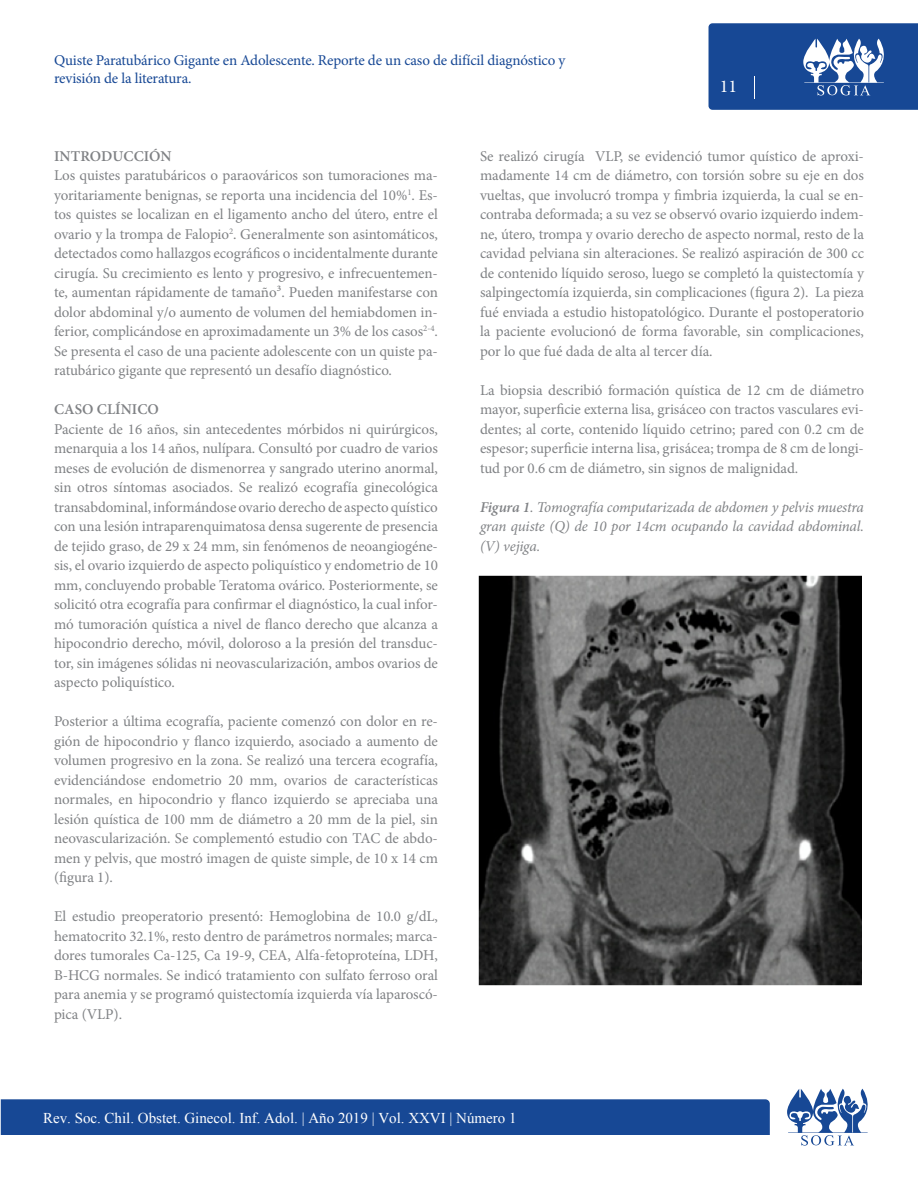
<style>
.page{position:relative;width:918px;height:1188px;background:#fff}
.page>*{position:absolute;margin:0;border:0;box-sizing:border-box;transform-origin:0 0}
.t1{font:18px "Minion Pro";color:#fff}
.t2{font:15px/19.5px "Minion Pro";letter-spacing:-.005em;color:#808285;text-align:justify}
.t3{font:italic 15px/19.5px "Minion Pro";letter-spacing:-.01em;color:#808285;text-align:justify}
.t4{font:15px "Minion Pro";letter-spacing:-.01em;color:#174895}
.t5{font:15px "Times New Roman";color:#fff}
.t6{font:600 15px "Minion Pro";letter-spacing:.005em;color:#808285}
.s1{font-weight:600}
</style>
<div class="page">
<svg style="left:787px;top:1089px;width:81px;height:57px"></svg>
<div style="left:1px;top:1099px;width:769px;height:36px;background:#174895"></div>
<svg style="left:709px;top:23px;width:209px;height:87px;background:#315ca0"></svg>
<img style="left:478px;top:575px;width:383px;height:411px">
<p class="t4" style="left:54px;top:51px;width:513px">Quiste Paratubárico Gigante en Adolescente. Reporte de un caso de difícil diagnóstico y</p>
<p class="t4" style="left:54px;top:69px;width:139px">revisión de la literatura.</p>
<p class="t1" style="left:720px;top:74px;width:19px">11</p>
<p class="t6" style="left:54px;top:145px;width:119px">INTRODUCCIÓN</p>
<p class="t2" style="left:54px;top:166px;width:386px">Los quistes paratubáricos o paraováricos son tumoraciones ma&shy;yoritariamente benignas, se reporta una incidencia del 10%<sup>1</sup>. Es&shy;tos quistes se localizan en el ligamento ancho del útero, entre el ovario y la trompa de Falopio<sup>2</sup>. Generalmente son asintomáticos, detectados como hallazgos ecográficos o incidentalmente durante cirugía. Su crecimiento es lento y progresivo, e infrecuentemen&shy;te, aumentan rápidamente de tamaño3. Pueden manifestarse con dolor abdominal y/o aumento de volumen del hemiabdomen in&shy;ferior, complicándose en aproximadamente un 3% de los casos<sup>2-4</sup>.<br>Se presenta el caso de una paciente adolescente con un quiste pa&shy;ratubárico gigante que representó un desafío diagnóstico.</p>
<p class="t6" style="left:54px;top:399px;width:106px">CASO CLÍNICO</p>
<p class="t2" style="left:54px;top:419px;width:386px">Paciente de 16 años, sin antecedentes mórbidos ni quirúrgicos, menarquia a los 14 años, nulípara. Consultó por cuadro de varios meses de evolución de dismenorrea y sangrado uterino anormal, sin otros síntomas asociados. Se realizó ecografía ginecológica transabdominal, informándose ovario derecho de aspecto quístico con una lesión intraparenquimatosa densa sugerente de presencia de tejido graso, de 29 x 24 mm, sin fenómenos de neoangiogéne&shy;sis, el ovario izquierdo de aspecto poliquístico y endometrio de 10 mm, concluyendo probable Teratoma ovárico. Posteriormente, se solicitó otra ecografía para confirmar el diagnóstico, la cual infor&shy;mó tumoración quística a nivel de flanco derecho que alcanza a hipocondrio derecho, móvil, doloroso a la presión del transduc&shy;tor, sin imágenes sólidas ni neovascularización, ambos ovarios de aspecto poliquístico.</p>
<p class="t2" style="left:54px;top:712px;width:386px">Posterior a última ecografía, paciente comenzó con dolor en re&shy;gión de hipocondrio y flanco izquierdo, asociado a aumento de volumen progresivo en la zona. Se realizó una tercera ecografía, evidenciándose endometrio 20 mm, ovarios de características normales, en hipocondrio y flanco izquierdo se apreciaba una lesión quística de 100 mm de diámetro a 20 mm de la piel, sin neovascularización. Se complementó estudio con TAC de abdo&shy;men y pelvis, que mostró imagen de quiste simple, de 10 x 14 cm (figura 1).</p>
<p class="t2" style="left:54px;top:907px;width:386px">El estudio preoperatorio presentó: Hemoglobina de 10.0 g/dL, hematocrito 32.1%, resto dentro de parámetros normales; marca&shy;dores tumorales Ca-125, Ca 19-9, CEA, Alfa-fetoproteína, LDH, B-HCG normales. Se indicó tratamiento con sulfato ferroso oral para anemia y se programó quistectomía izquierda vía laparoscó&shy;pica (VLP).</p>
<p class="t2" style="left:480px;top:146px;width:386px">Se realizó cirugía VLP, se evidenció tumor quístico de aproxi&shy;madamente 14 cm de diámetro, con torsión sobre su eje en dos vueltas, que involucró trompa y fimbria izquierda, la cual se en&shy;contraba deformada; a su vez se observó ovario izquierdo indem&shy;ne, útero, trompa y ovario derecho de aspecto normal, resto de la cavidad pelviana sin alteraciones. Se realizó aspiración de 300 cc de contenido líquido seroso, luego se completó la quistectomía y salpingectomía izquierda, sin complicaciones (figura 2). La pieza fué enviada a estudio histopatológico. Durante el postoperatorio la paciente evolucionó de forma favorable, sin complicaciones, por lo que fué dada de alta al tercer día.</p>
<p class="t2" style="left:480px;top:380px;width:386px">La biopsia describió formación quística de 12 cm de diámetro mayor, superficie externa lisa, grisáceo con tractos vasculares evi&shy;dentes; al corte, contenido líquido cetrino; pared con 0.2 cm de espesor; superficie interna lisa, grisácea; trompa de 8 cm de longi&shy;tud por 0.6 cm de diámetro, sin signos de malignidad.</p>
<p class="t3" style="left:480px;top:497px;width:385px"><span class="s1">Figura 1</span>. Tomografía computarizada de abdomen y pelvis muestra gran quiste (Q) de 10 por 14cm ocupando la cavidad abdominal. (V) vejiga.</p>
<p class="t5" style="left:43px;top:1108px;width:475px">Rev. Soc. Chil. Obstet. Ginecol. Inf. Adol. | Año 2019 | Vol. XXVI | Número 1</p>
</div>
